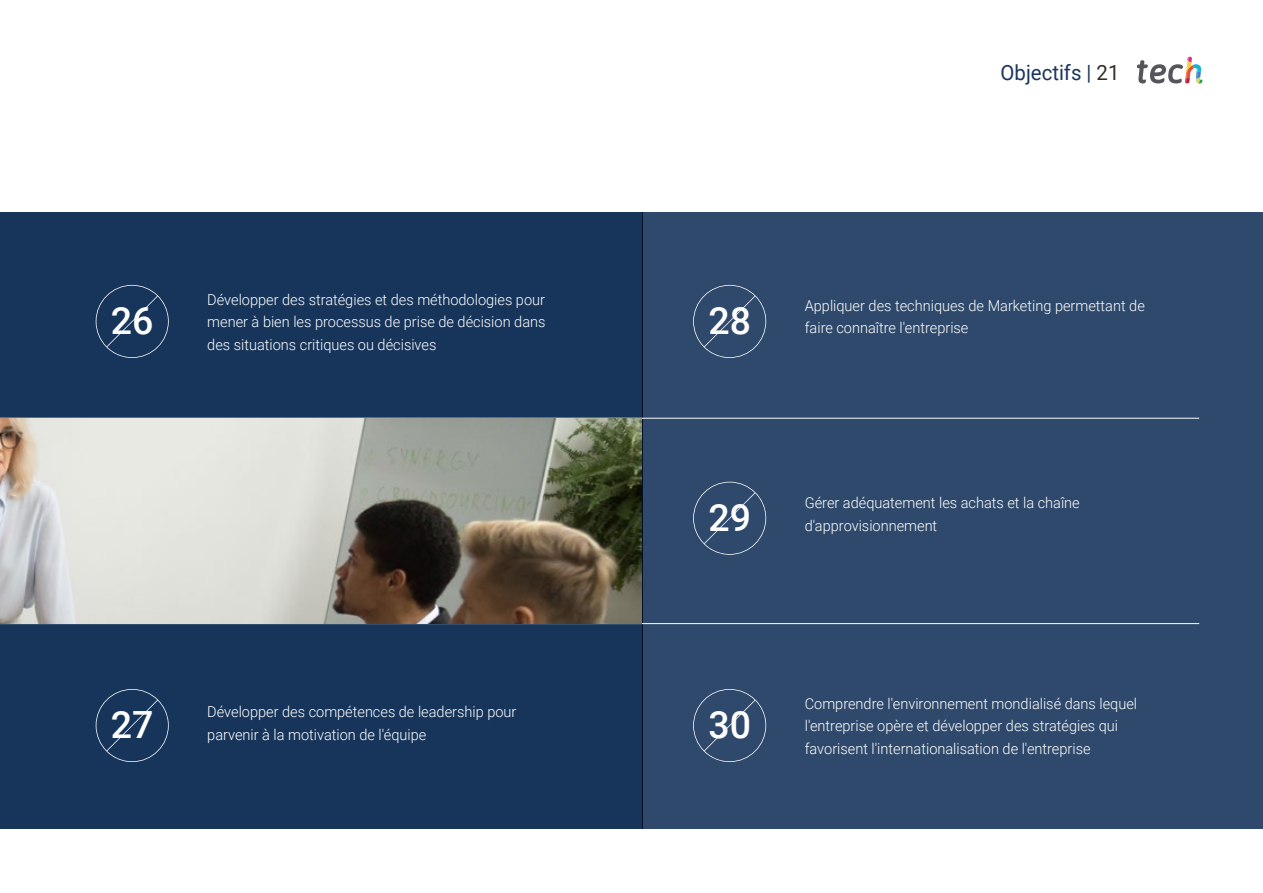
<style>
.page{position:relative;width:1263px;height:893px;background:#fff}
.page>*{position:absolute;margin:0;border:0;box-sizing:border-box;transform-origin:0 0}
.t1{font:500 37.5px "Roboto";color:#fff}
.t2{font:21px "Roboto";color:#1a355c}
.t3{font:300 15px/22.5px "Roboto";color:#fff}
.s1{color:#312e20}
</style>
<div class="page">
<div style="left:0;top:213px;width:642px;height:616px;background:#17355b"></div>
<div style="left:642px;top:213px;width:621px;height:616px;background:#2e496b"></div>
<hr style="left:0;top:418px;width:1199px;height:1px;background:#fff">
<hr style="left:0;top:623px;width:1199px;height:1px;background:#fff">
<img style="left:0;top:418px;width:641px;height:205px">
<svg style="left:96px;top:689px;width:73px;height:73px"></svg>
<svg style="left:693px;top:285px;width:73px;height:73px"></svg>
<svg style="left:693px;top:482px;width:73px;height:73px"></svg>
<svg style="left:693px;top:689px;width:73px;height:73px"></svg>
<svg style="left:96px;top:285px;width:73px;height:73px"></svg>
<svg style="left:1137px;top:57px;width:65px;height:27px"></svg>
<h1 class="t1" style="left:111px;top:295px;width:44px">26</h1>
<p class="t3" style="left:207px;top:287px;width:340px;text-align:justify">Développer des stratégies et des méthodologies pour mener à bien les processus de prise de décision dans des situations critiques ou décisives</p>
<h1 class="t1" style="left:111px;top:699px;width:44px">27</h1>
<p class="t3" style="left:207px;top:700px;width:311px">Développer des compétences de leadership pour</p>
<p class="t3" style="left:207px;top:722px;width:221px">parvenir à la motivation de l'équipe</p>
<h2 class="t2" style="left:1000px;top:57px;width:120px">Objectifs | <span class="s1">21</span></h2>
<h1 class="t1" style="left:708px;top:295px;width:44px">28</h1>
<p class="t3" style="left:805px;top:294px;width:342px">Appliquer des techniques de Marketing permettant de faire connaître l'entreprise</p>
<h1 class="t1" style="left:708px;top:491px;width:44px">29</h1>
<p class="t3" style="left:805px;top:491px;width:276px">Gérer adéquatement les achats et la chaîne d'approvisionnement</p>
<h1 class="t1" style="left:708px;top:699px;width:44px">30</h1>
<p class="t3" style="left:805px;top:691px;width:334px">Comprendre l'environnement mondialisé dans lequel l'entreprise opère et développer des stratégies qui favorisent l'internationalisation de l'entreprise</p>
</div>
